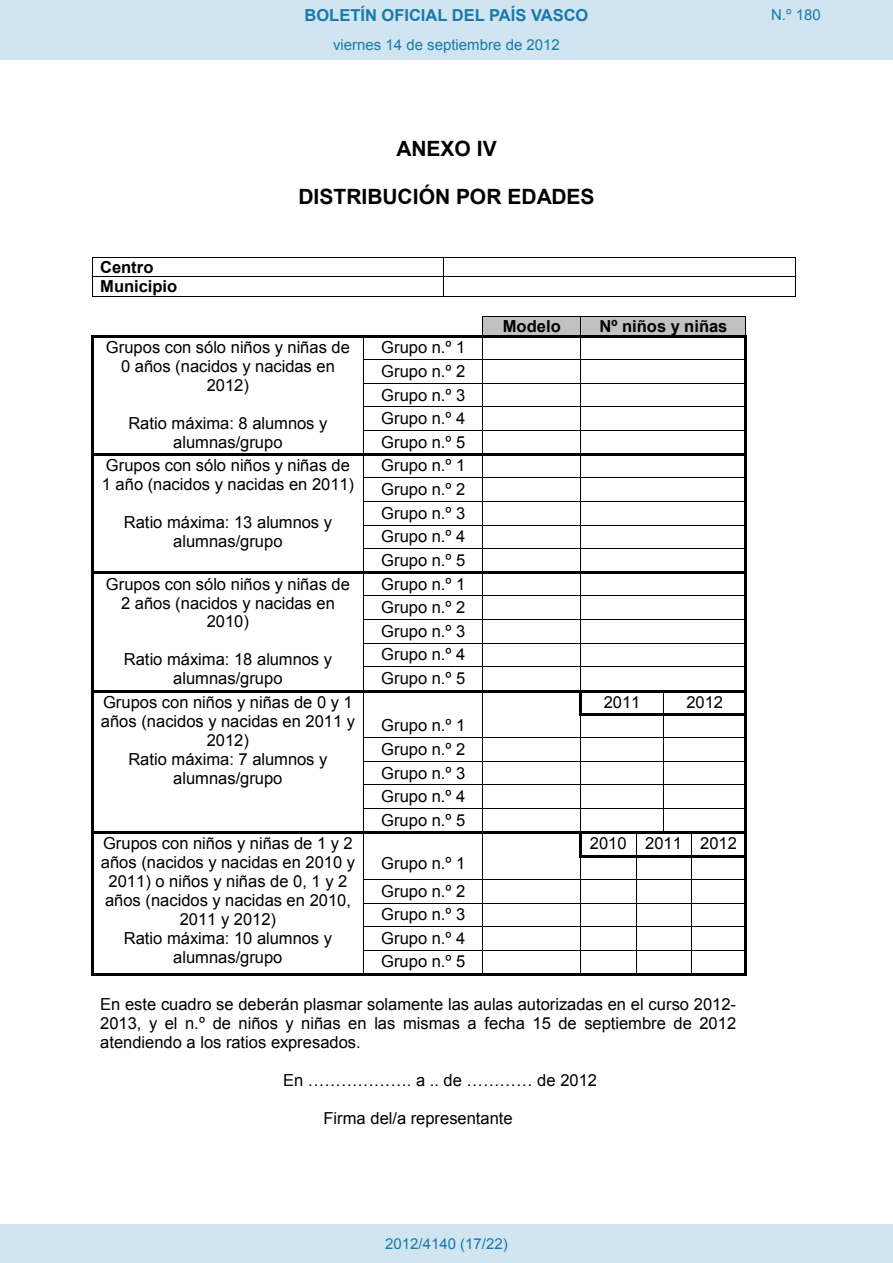
<style>
.page{position:relative;width:893px;height:1263px;background:#fff}
.page>*{position:absolute;margin:0;border:0;box-sizing:border-box;transform-origin:0 0}
.t1{font:700 21px "Arial";color:#000}
.t2{font:16.5px/19px "Arial";color:#000;text-align:center}
.t3{font:700 16.5px/19.6px "Arial";color:#000}
.t4{font:700 16.5px "Arial";color:#1879ad}
.Paginacion_Centro{font:15px "Arial";color:#1879ad}
</style>
<div class="page">
<hr style="left:92px;top:257px;width:352px;height:1px;background:#000">
<hr style="left:444px;top:257px;width:351px;height:1px;background:#000">
<hr style="left:92px;top:276px;width:352px;height:1px;background:#000">
<hr style="left:444px;top:276px;width:351px;height:1px;background:#000">
<svg style="left:92px;top:258px;width:1px;height:38px"></svg>
<hr style="left:92px;top:296px;width:352px;height:1px;background:#000">
<hr style="left:444px;top:296px;width:351px;height:1px;background:#000">
<svg style="left:795px;top:257px;width:1px;height:40px"></svg>
<hr style="left:95px;top:336px;width:268px;height:2px;background:#000">
<hr style="left:366px;top:336px;width:116px;height:2px;background:#000">
<hr style="left:91px;top:338px;width:2px;height:21px;background:#000">
<hr style="left:364px;top:359px;width:118px;height:1px;background:#000">
<hr style="left:91px;top:362px;width:2px;height:21px;background:#000">
<hr style="left:364px;top:383px;width:118px;height:1px;background:#000">
<hr style="left:91px;top:385px;width:2px;height:22px;background:#000">
<hr style="left:364px;top:407px;width:118px;height:1px;background:#000">
<hr style="left:91px;top:409px;width:2px;height:21px;background:#000">
<hr style="left:364px;top:430px;width:118px;height:1px;background:#000">
<hr style="left:91px;top:432px;width:2px;height:22px;background:#000">
<hr style="left:93px;top:454px;width:270px;height:2px;background:#000">
<hr style="left:366px;top:454px;width:116px;height:2px;background:#000">
<hr style="left:91px;top:456px;width:2px;height:21px;background:#000">
<hr style="left:364px;top:477px;width:118px;height:1px;background:#000">
<hr style="left:91px;top:480px;width:2px;height:21px;background:#000">
<hr style="left:364px;top:501px;width:118px;height:1px;background:#000">
<hr style="left:91px;top:503px;width:2px;height:22px;background:#000">
<hr style="left:364px;top:525px;width:118px;height:1px;background:#000">
<hr style="left:91px;top:527px;width:2px;height:21px;background:#000">
<hr style="left:364px;top:548px;width:118px;height:1px;background:#000">
<hr style="left:91px;top:551px;width:2px;height:21px;background:#000">
<hr style="left:93px;top:572px;width:270px;height:2px;background:#000">
<hr style="left:366px;top:572px;width:116px;height:2px;background:#000">
<hr style="left:91px;top:574px;width:2px;height:22px;background:#000">
<hr style="left:364px;top:596px;width:118px;height:1px;background:#000">
<hr style="left:91px;top:598px;width:2px;height:21px;background:#000">
<hr style="left:364px;top:619px;width:118px;height:1px;background:#000">
<hr style="left:91px;top:621px;width:2px;height:22px;background:#000">
<hr style="left:364px;top:643px;width:118px;height:1px;background:#000">
<hr style="left:91px;top:645px;width:2px;height:21px;background:#000">
<hr style="left:364px;top:666px;width:118px;height:1px;background:#000">
<hr style="left:91px;top:669px;width:2px;height:21px;background:#000">
<hr style="left:93px;top:690px;width:270px;height:2px;background:#000">
<hr style="left:366px;top:690px;width:116px;height:2px;background:#000">
<hr style="left:91px;top:692px;width:2px;height:22px;background:#000">
<hr style="left:91px;top:716px;width:2px;height:21px;background:#000">
<hr style="left:364px;top:737px;width:118px;height:1px;background:#000">
<hr style="left:91px;top:740px;width:2px;height:21px;background:#000">
<hr style="left:364px;top:761px;width:118px;height:1px;background:#000">
<hr style="left:91px;top:763px;width:2px;height:22px;background:#000">
<hr style="left:364px;top:785px;width:118px;height:1px;background:#000">
<hr style="left:91px;top:787px;width:2px;height:21px;background:#000">
<hr style="left:364px;top:808px;width:118px;height:1px;background:#000">
<hr style="left:91px;top:810px;width:2px;height:22px;background:#000">
<hr style="left:93px;top:832px;width:270px;height:2px;background:#000">
<hr style="left:366px;top:832px;width:116px;height:2px;background:#000">
<hr style="left:91px;top:834px;width:2px;height:21px;background:#000">
<hr style="left:91px;top:858px;width:2px;height:21px;background:#000">
<hr style="left:364px;top:879px;width:118px;height:1px;background:#000">
<hr style="left:91px;top:881px;width:2px;height:22px;background:#000">
<hr style="left:364px;top:903px;width:118px;height:1px;background:#000">
<hr style="left:91px;top:905px;width:2px;height:21px;background:#000">
<hr style="left:364px;top:926px;width:118px;height:1px;background:#000">
<hr style="left:91px;top:928px;width:2px;height:22px;background:#000">
<hr style="left:364px;top:950px;width:118px;height:1px;background:#000">
<hr style="left:91px;top:952px;width:2px;height:21px;background:#000">
<hr style="left:93px;top:973px;width:270px;height:3px;background:#000">
<svg style="left:363px;top:336px;width:3px;height:640px"></svg>
<hr style="left:366px;top:973px;width:116px;height:3px;background:#000">
<svg style="left:482px;top:316px;width:265px;height:660px"></svg>
<div style="left:0;top:0;width:893px;height:60px;background:#d0e5f0"></div>
<div style="left:0;top:1225px;width:893px;height:38px;background:#d0e5f0"></div>
<p class="t4" style="left:305px;top:4px;width:285px">BOLETÍN OFICIAL DEL PAÍS VASCO</p>
<p class="Paginacion_Centro" style="left:771px;top:5px;width:51px">N.º 180</p>
<p class="Paginacion_Centro" style="left:333px;top:35px;width:228px">viernes 14 de septiembre de 2012</p>
<p class="t3" style="left:100px;top:258px;width:79px">Centro<br>Municipio</p>
<p class="t1" style="left:396px;top:134px;width:102px">ANEXO IV</p>
<p class="t1" style="left:298px;top:183px;width:298px">DISTRIBUCIÓN POR EDADES</p>
<p class="t3" style="left:503px;top:317px;width:59px">Modelo</p>
<p class="t3" style="left:599px;top:317px;width:130px">Nº niños y niñas</p>
<p class="t2" style="left:106px;top:338px;width:246px">Grupos con sólo niños y niñas de<br>0 años (nacidos y nacidas en<br>2012)</p>
<p class="t2" style="left:128px;top:414px;width:201px">Ratio máxima: 8 alumnos y alumnas/grupo</p>
<p class="t2" style="left:102px;top:456px;width:254px;text-align:left">Grupos con sólo niños y niñas de<br>1 año (nacidos y nacidas en 2011)</p>
<p class="t2" style="left:124px;top:513px;width:210px">Ratio máxima: 13 alumnos y alumnas/grupo</p>
<p class="t2" style="left:106px;top:574px;width:246px">Grupos con sólo niños y niñas de<br>2 años (nacidos y nacidas en<br>2010)</p>
<p class="t2" style="left:124px;top:650px;width:210px">Ratio máxima: 18 alumnos y alumnas/grupo</p>
<p class="t2" style="left:101px;top:693px;width:256px">Grupos con niños y niñas de 0 y 1 años (nacidos y nacidas en 2011 y<br>2012)<br>Ratio máxima: 7 alumnos y alumnas/grupo</p>
<p class="t2" style="left:381px;top:336px;width:86px;line-height:23.7px;text-align:justify">Grupo n.º 1<br>Grupo n.º 2<br>Grupo n.º 3<br>Grupo n.º 4</p>
<p class="t2" style="left:381px;top:430px;width:86px;line-height:23.7px;text-align:justify">Grupo n.º 5<br>Grupo n.º 1<br>Grupo n.º 2<br>Grupo n.º 3<br>Grupo n.º 4</p>
<p class="t2" style="left:381px;top:548px;width:86px;line-height:23.5px;text-align:justify">Grupo n.º 5<br>Grupo n.º 1<br>Grupo n.º 2<br>Grupo n.º 3<br>Grupo n.º 4</p>
<p class="t2" style="left:381px;top:669px;width:86px">Grupo n.º 5</p>
<p class="t2" style="left:381px;top:714px;width:86px;line-height:23.7px;text-align:justify">Grupo n.º 1<br>Grupo n.º 2<br>Grupo n.º 3<br>Grupo n.º 4</p>
<p class="t2" style="left:381px;top:811px;width:86px">Grupo n.º 5</p>
<p class="t2" style="left:604px;top:693px;width:38px">2011</p>
<p class="t2" style="left:686px;top:693px;width:38px">2012</p>
<p class="t2" style="left:101px;top:834px;width:256px">Grupos con niños y niñas de 1 y 2 años (nacidos y nacidas en 2010 y<br>2011) o niños y niñas de 0, 1 y 2 años (nacidos y nacidas en 2010,<br>2011 y 2012)<br>Ratio máxima: 10 alumnos y alumnas/grupo</p>
<p class="t2" style="left:590px;top:834px;width:149px">2010 2011 2012</p>
<p class="t2" style="left:381px;top:849px;width:86px;line-height:28.2px;text-align:left">Grupo n.º 1<br>Grupo n.º 2</p>
<p class="t2" style="left:381px;top:903px;width:86px;line-height:23.5px;text-align:left">Grupo n.º 3<br>Grupo n.º 4</p>
<p class="t2" style="left:381px;top:952px;width:86px">Grupo n.º 5</p>
<p class="t2" style="left:100px;top:995px;width:637px;text-align:justify">En este cuadro se deberán plasmar solamente las aulas autorizadas en el curso 2012- 2013, y el n.º de niños y niñas en las mismas a fecha 15 de septiembre de 2012 atendiendo a los ratios expresados.</p>
<p class="t2" style="left:283px;top:1071px;width:316px">En ………………. a .. de ………… de 2012</p>
<p class="t2" style="left:324px;top:1109px;width:191px">Firma del/a representante</p>
<p class="Paginacion_Centro" style="left:385px;top:1234px;width:124px">2012/4140 (17/22)</p>
</div>
